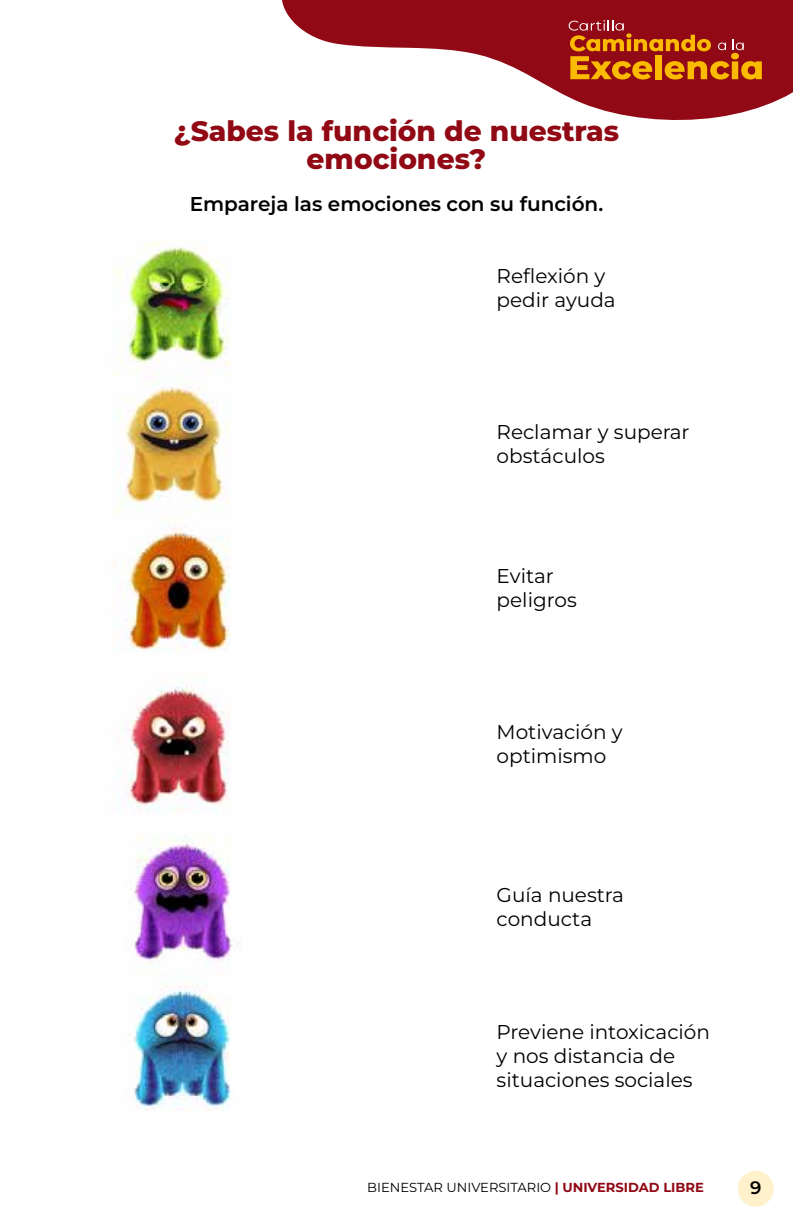
<style>
.page{position:relative;width:793px;height:1224px;background:#fff}
.page>*{position:absolute;margin:0;border:0;box-sizing:border-box;transform-origin:0 0}
.t1{font:800 28px/28px "Montserrat";color:#910914;text-align:center}
.t2{font:20px/24px "Montserrat";color:#000}
.t3{font:600 20px "Montserrat";color:#000}
.t4{font:600 18px "Montserrat";color:#000}
.t5{font:13px "Montserrat";color:#000}
.s1{font-weight:700;color:#910914}
</style>
<div class="page">
<svg style="left:282px;top:0;width:511px;height:120px;fill:#910914"></svg>
<div style="left:737px;top:1171px;width:36px;height:36px;background:#fef1cc;border-radius:50%"></div>
<svg style="left:568px;top:20px;width:193px;height:60px;background:#b24212"></svg>
<img style="left:113px;top:241px;width:125px;height:870px">
<h1 class="t1" style="left:174px;top:117px;width:446px">¿Sabes la función de nuestras emociones?</h1>
<p class="t3" style="left:190px;top:191px;width:415px">Empareja las emociones con su función.</p>
<p class="t2" style="left:496px;top:264px;width:121px">Reflexión y pedir ayuda</p>
<p class="t2" style="left:496px;top:419px;width:194px">Reclamar y superar obstáculos</p>
<p class="t2" style="left:496px;top:564px;width:82px">Evitar peligros</p>
<p class="t2" style="left:496px;top:720px;width:128px">Motivación y optimismo</p>
<p class="t2" style="left:496px;top:882px;width:129px">Guía nuestra conducta</p>
<p class="t2" style="left:496px;top:1020px;width:215px">Previene intoxicación y nos distancia de situaciones sociales</p>
<p class="t5" style="left:367px;top:1179px;width:338px">BIENESTAR UNIVERSITARIO <span class="s1">| UNIVERSIDAD LIBRE</span></p>
<p class="t4" style="left:750px;top:1176px;width:13px">9</p>
</div>
